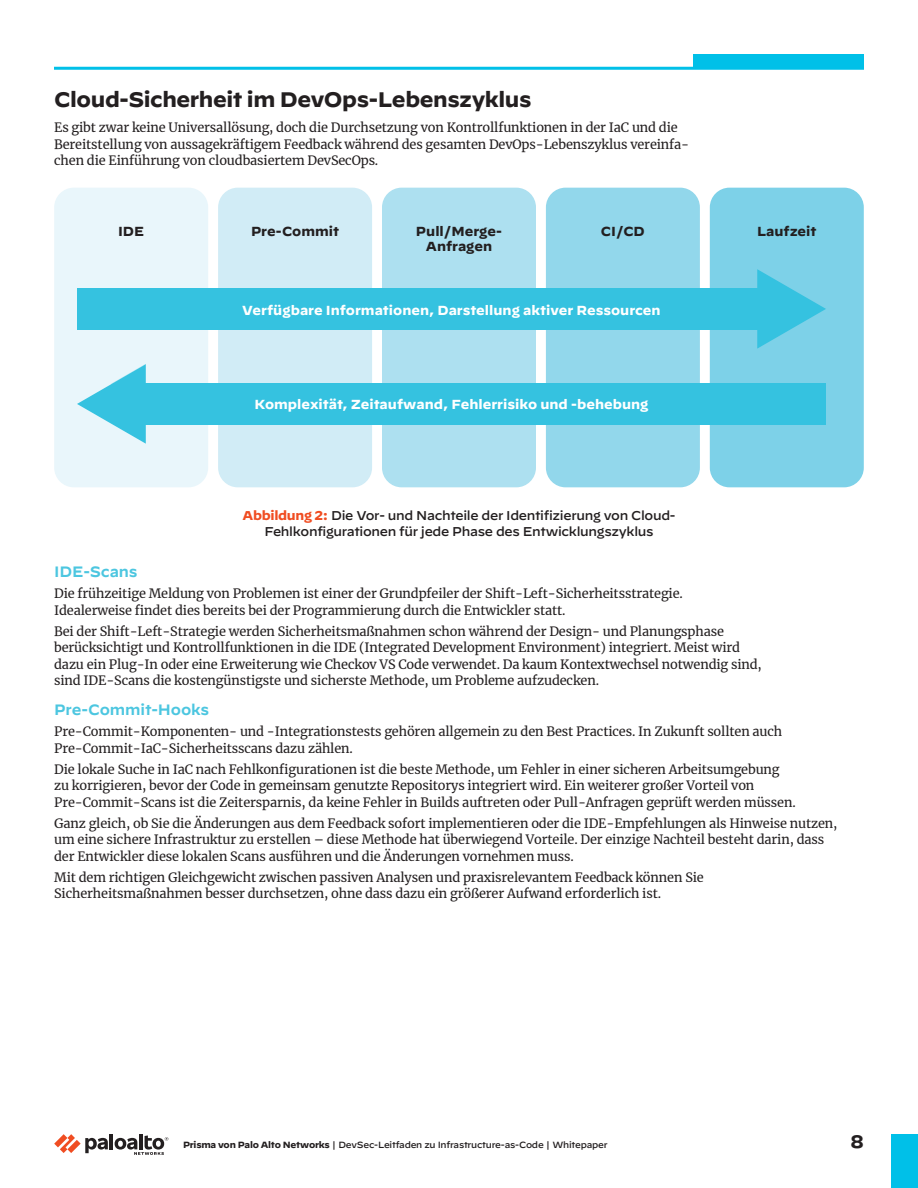
<style>
.page{position:relative;width:918px;height:1188px;background:#fff}
.page>*{position:absolute;margin:0;border:0;box-sizing:border-box;transform-origin:0 0}
.t1{font:700 21px "Decimal";letter-spacing:-.02em;color:#231f20}
.t2{font:700 18px "Decimal";color:#231f20}
.t3{font:600 15px "Decimal";letter-spacing:-.01em;color:#4cc6e0}
.t4{font:700 13.05px "Decimal";color:#fff}
.t5{font:700 13.05px/15.8px "Decimal";color:#231f20;text-align:center}
.body-text{font:12.75px/16.5px "Merriweather";letter-spacing:-.01em;color:#231f20}
.figure-title{font:500 12.75px/15.3px "Decimal";letter-spacing:-.025em;color:#231f20;text-align:center}
.t6{font:500 9px "Decimal";letter-spacing:-.025em;color:#231f20}
.s1{font-weight:700;color:#f04d22}
.s2{font-weight:700}
</style>
<div class="page">
<hr style="left:110px;top:1134px;width:3px;height:15px;background:#231f20">
<svg style="left:54px;top:1134px;width:54px;height:19px"></svg>
<hr style="left:139px;top:1134px;width:4px;height:15px;background:#231f20">
<svg style="left:115px;top:1135px;width:53px;height:20px"></svg>
<div style="left:891px;top:1134px;width:27px;height:54px;background:#00c0e8"></div>
<div style="left:693px;top:54px;width:171px;height:14px;background:#00c0e8"></div>
<hr style="left:54px;top:67px;width:810px;height:3px;background:#00c0e8">
<div style="left:54px;top:188px;width:154px;height:299px;background:#e9f6fb;border-radius:20px"></div>
<div style="left:218px;top:188px;width:154px;height:299px;background:#d1ecf6;border-radius:20px"></div>
<div style="left:382px;top:188px;width:154px;height:299px;background:#ade0f0;border-radius:20px"></div>
<div style="left:546px;top:188px;width:154px;height:299px;background:#92d7eb;border-radius:20px"></div>
<div style="left:710px;top:188px;width:154px;height:299px;background:#7dd1e8;border-radius:20px"></div>
<div style="left:77px;top:288px;width:680px;height:42px;background:#35c2e0"></div>
<svg style="left:757px;top:269px;width:69px;height:80px"></svg>
<div style="left:146px;top:383px;width:680px;height:42px;background:#35c2e0"></div>
<svg style="left:77px;top:364px;width:69px;height:80px"></svg>
<p class="t1" style="left:54px;top:87px;width:479px">Cloud-Sicherheit im DevOps-Lebenszyklus</p>
<p class="body-text" style="left:54px;top:119px;width:637px">Es gibt zwar keine Universallösung, doch die Durchsetzung von Kontrollfunktionen in der IaC und die<br>Bereitstellung von aussagekräftigem Feedback während des gesamten DevOps-Lebenszyklus vereinfa&shy;chen die Einführung von cloudbasiertem DevSecOps.</p>
<p class="t5" style="left:118px;top:223px;width:28px">IDE</p>
<p class="t5" style="left:251px;top:223px;width:90px">Pre-Commit</p>
<p class="t5" style="left:416px;top:223px;width:88px">Pull/Merge-<br>Anfragen</p>
<p class="t5" style="left:601px;top:223px;width:45px">CI/CD</p>
<p class="t5" style="left:757px;top:223px;width:61px">Laufzeit</p>
<p class="t4" style="left:242px;top:303px;width:420px">Verfügbare Informationen, Darstellung aktiver Ressourcen</p>
<p class="t4" style="left:255px;top:397px;width:395px">Komplexität, Zeitaufwand, Fehlerrisiko und -behebung</p>
<p class="figure-title" style="left:242px;top:507px;width:435px"><span class="s1">Abbildung 2:</span> Die Vor- und Nachteile der Identifizierung von Cloud-<br>Fehlkonfigurationen für jede Phase des Entwicklungszyklus</p>
<p class="t3" style="left:54px;top:558px;width:85px">IDE-Scans</p>
<p class="body-text" style="left:54px;top:585px;width:630px">Die frühzeitige Meldung von Problemen ist einer der Grundpfeiler der Shift-Left-Sicherheitsstrategie.<br>Idealerweise findet dies bereits bei der Programmierung durch die Entwickler statt.</p>
<p class="body-text" style="left:54px;top:622px;width:709px">Bei der Shift-Left-Strategie werden Sicherheitsmaßnahmen schon während der Design- und Planungsphase berücksichtigt und Kontrollfunktionen in die IDE (Integrated Development Environment) integriert. Meist wird dazu ein Plug-In oder eine Erweiterung wie Checkov VS Code verwendet. Da kaum Kontextwechsel notwendig sind, sind IDE-Scans die kostengünstigste und sicherste Methode, um Probleme aufzudecken.</p>
<p class="t3" style="left:54px;top:696px;width:157px">Pre-Commit-Hooks</p>
<p class="body-text" style="left:54px;top:723px;width:730px">Pre-Commit-Komponenten- und -Integrationstests gehören allgemein zu den Best Practices. In Zukunft sollten auch<br>Pre-Commit-IaC-Sicherheitsscans dazu zählen.</p>
<p class="body-text" style="left:54px;top:760px;width:743px">Die lokale Suche in IaC nach Fehlkonfigurationen ist die beste Methode, um Fehler in einer sicheren Arbeitsumgebung zu korrigieren, bevor der Code in gemeinsam genutzte Repositorys integriert wird. Ein weiterer großer Vorteil von<br>Pre-Commit-Scans ist die Zeitersparnis, da keine Fehler in Builds auftreten oder Pull-Anfragen geprüft werden müssen.</p>
<p class="body-text" style="left:54px;top:814px;width:785px">Ganz gleich, ob Sie die Änderungen aus dem Feedback sofort implementieren oder die IDE-Empfehlungen als Hinweise nutzen, um eine sichere Infrastruktur zu erstellen – diese Methode hat überwiegend Vorteile. Der einzige Nachteil besteht darin, dass der Entwickler diese lokalen Scans ausführen und die Änderungen vornehmen muss.</p>
<p class="body-text" style="left:54px;top:868px;width:651px">Mit dem richtigen Gleichgewicht zwischen passiven Analysen und praxisrelevantem Feedback können Sie<br>Sicherheitsmaßnahmen besser durchsetzen, ohne dass dazu ein größerer Aufwand erforderlich ist.</p>
<p class="t6" style="left:183px;top:1137px;width:426px"><span class="s2">Prisma von Palo Alto Networks</span> | DevSec-Leitfaden zu Infrastructure-as-Code | Whitepaper</p>
<h2 class="t2" style="left:851px;top:1132px;width:15px">8</h2>
</div>
